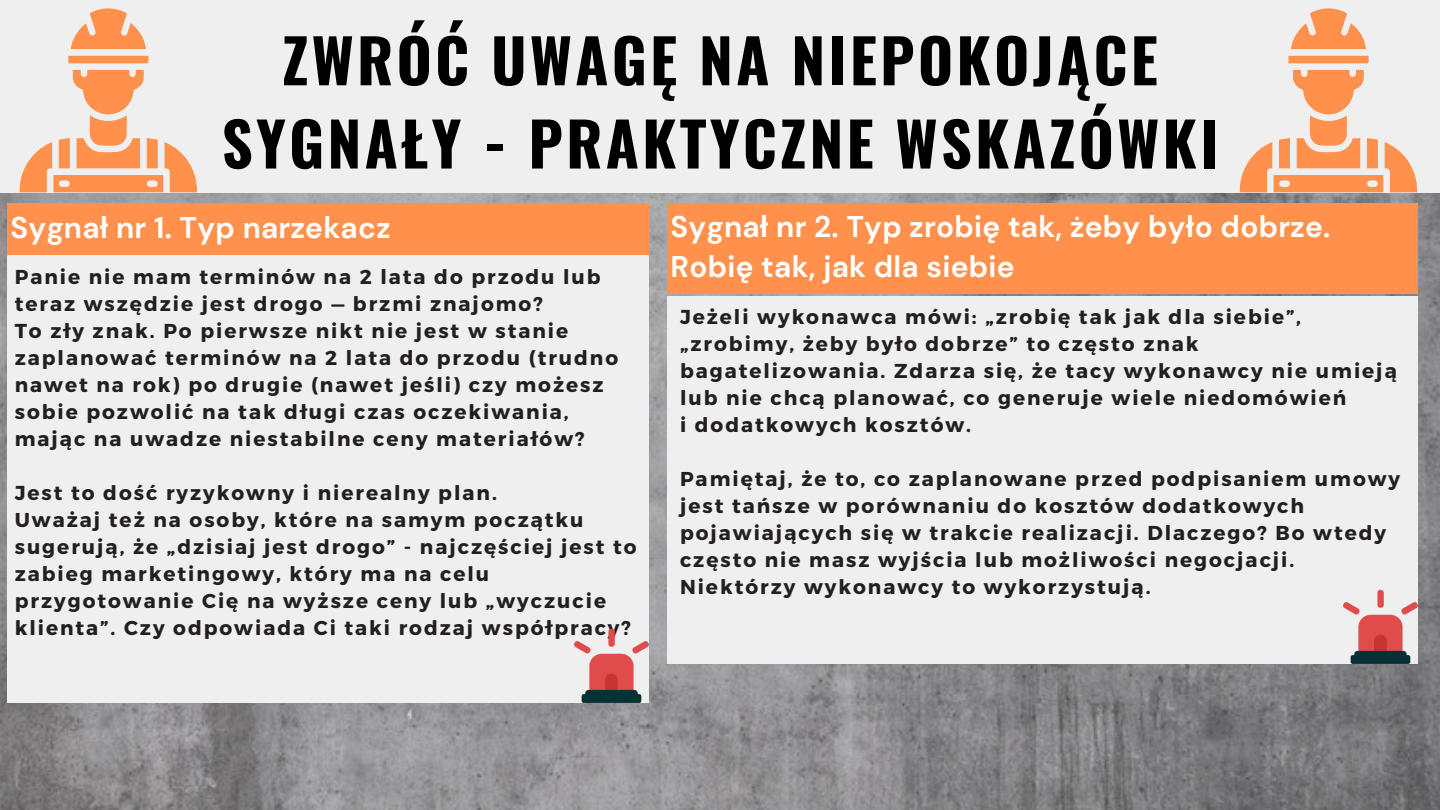
<style>
.page{position:relative;width:1440px;height:810px;background:#fff}
.page>*{position:absolute;margin:0;border:0;box-sizing:border-box;transform-origin:0 0}
.t1{font:700 60.5px/83.2px "Oswald";letter-spacing:.055em;color:#000;text-align:center}
.t2{font:700 29.8px/40.5px "DM Sans";letter-spacing:.01em;color:#fff}
.t3{font:700 20.1px/27px "Montserrat";letter-spacing:.1em;color:#231f20}
</style>
<div class="page">
<img style="left:0;top:192px;width:1440px;height:618px">
<div style="left:8px;top:254px;width:641px;height:449px;background:#efefef"></div>
<div style="left:8px;top:203px;width:641px;height:51px;background:#ff914d"></div>
<div style="left:0;top:0;width:1440px;height:192px;background:#efefef"></div>
<svg style="left:20px;top:8px;width:177px;height:184px"></svg>
<svg style="left:1240px;top:8px;width:177px;height:184px"></svg>
<div style="left:668px;top:297px;width:750px;height:367px;background:#efefef"></div>
<div style="left:668px;top:203px;width:750px;height:91px;background:#ff914d"></div>
<img style="left:575px;top:629px;width:74px;height:74px">
<img style="left:1343px;top:590px;width:75px;height:74px">
<p class="t1" style="left:222px;top:16px;width:998px">ZWRÓĆ UWAGĘ NA NIEPOKOJĄCE<br>SYGNAŁY - PRAKTYCZNE WSKAZÓWKI</p>
<p class="t2" style="left:11px;top:207px;width:382px">Sygnał nr 1. Typ narzekacz</p>
<p class="t3" style="left:15px;top:262px;width:587px">Panie nie mam terminów na 2 lata do przodu lub teraz wszędzie jest drogo — brzmi znajomo?</p>
<p class="t3" style="left:15px;top:316px;width:605px">To zły znak. Po pierwsze nikt nie jest w stanie zaplanować terminów na 2 lata do przodu (trudno nawet na rok) po drugie (nawet jeśli) czy możesz sobie pozwolić na tak długi czas oczekiwania, mając na uwadze niestabilne ceny materiałów?</p>
<p class="t3" style="left:15px;top:478px;width:484px">Jest to dość ryzykowny i nierealny plan.</p>
<p class="t3" style="left:15px;top:505px;width:624px">Uważaj też na osoby, które na samym początku sugerują, że „dzisiaj jest drogo” - najczęściej jest to zabieg marketingowy, który ma na celu przygotowanie Cię na wyższe ceny lub „wyczucie klienta”. Czy odpowiada Ci taki rodzaj współpracy?</p>
<p class="t2" style="left:671px;top:207px;width:661px">Sygnał nr 2. Typ zrobię tak, żeby było dobrze.<br>Robię tak, jak dla siebie</p>
<p class="t3" style="left:680px;top:302px;width:718px">Jeżeli wykonawca mówi: „zrobię tak jak dla siebie”, „zrobimy, żeby było dobrze” to często znak bagatelizowania. Zdarza się, że tacy wykonawcy nie umieją lub nie chcą planować, co generuje wiele niedomówień</p>
<p class="t3" style="left:680px;top:410px;width:293px">i dodatkowych kosztów.</p>
<p class="t3" style="left:680px;top:464px;width:722px">Pamiętaj, że to, co zaplanowane przed podpisaniem umowy jest tańsze w porównaniu do kosztów dodatkowych pojawiających się w trakcie realizacji. Dlaczego? Bo wtedy często nie masz wyjścia lub możliwości negocjacji.<br>Niektórzy wykonawcy to wykorzystują.</p>
</div>
